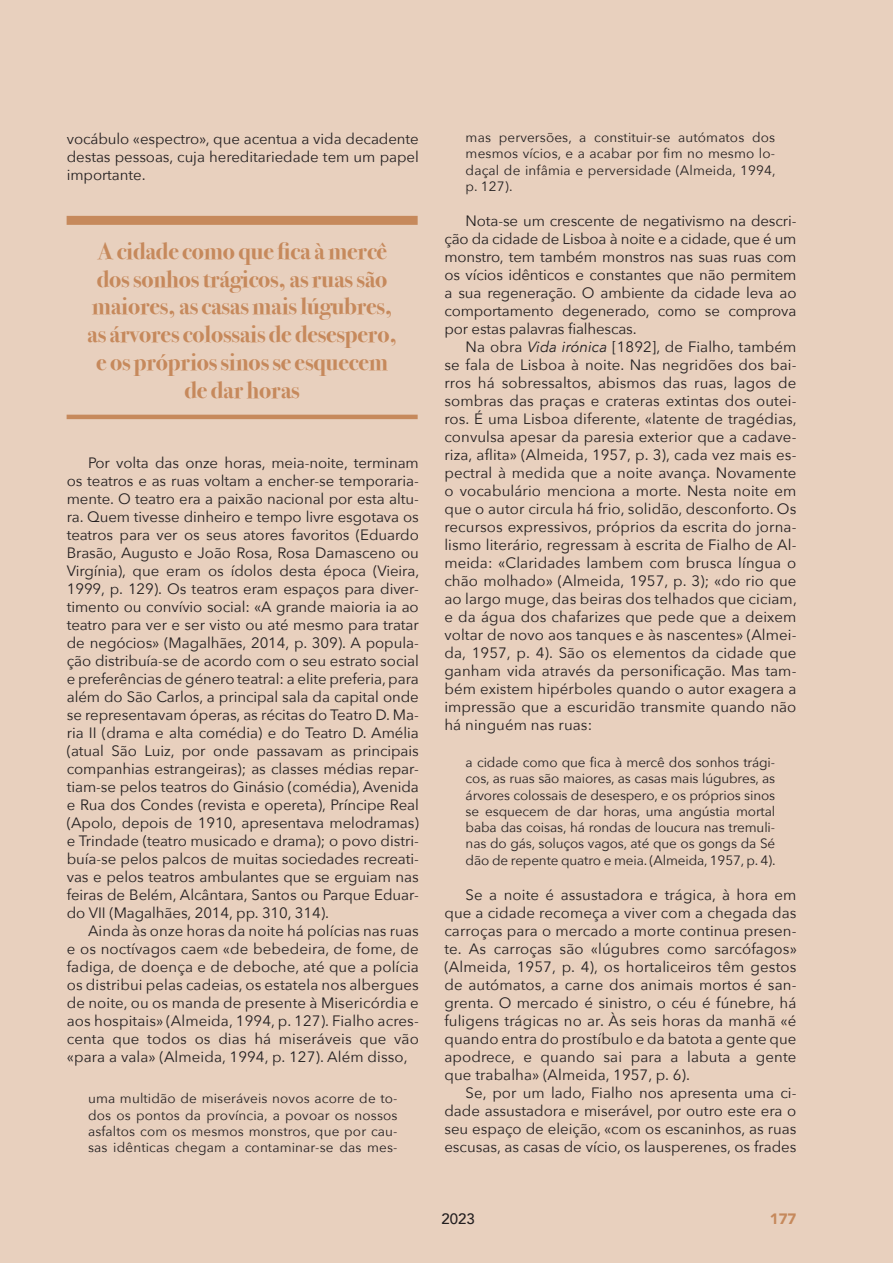
<style>
.page{position:relative;width:893px;height:1263px;background:#e8d0be}
.page>*{position:absolute;margin:0;border:0;box-sizing:border-box;transform-origin:0 0}
.t1{font:700 24px/27.8px "Bodoni Svty Two ITCTT";letter-spacing:-.005em;color:#c6895c;text-align:center}
.TEXTO{font:15px/18px "Avenir Next";color:#231f20;text-align:justify}
.t2{font:500 15px "Avenir";color:#231f20}
.t3{font:900 15px "Avenir";color:#c6895c}
.Cita{font:13.5px/16.2px "Avenir Next";letter-spacing:.01em;color:#231f20;text-align:justify}
.s1{font-style:italic}
</style>
<div class="page">
<div style="left:67px;top:216px;width:351px;height:9px;background:#c6895c"></div>
<hr style="left:67px;top:415px;width:351px;height:4px;background:#c6895c">
<p class="TEXTO" style="left:67px;top:129px;width:354px">vocábulo «espectro», que acentua a vida decadente destas pessoas, cuja hereditariedade tem um papel importante.</p>
<p class="t1" style="left:87px;top:235px;width:311px">A cidade como que fica à mercê dos sonhos trágicos, as ruas são maiores, as casas mais lúgubres, as árvores colossais de desespero, e os próprios sinos se esquecem de dar horas</p>
<p class="TEXTO" style="left:67px;top:453px;width:354px;text-indent:21px">Por volta das onze horas, meia-noite, terminam os teatros e as ruas voltam a encher-se temporaria&shy;mente. O teatro era a paixão nacional por esta altu&shy;ra. Quem tivesse dinheiro e tempo livre esgotava os teatros para ver os seus atores favoritos (Eduardo Brasão, Augusto e João Rosa, Rosa Damasceno ou Virgínia), que eram os ídolos desta época (Vieira, 1999, p. 129). Os teatros eram espaços para diver&shy;timento ou convívio social: «A grande maioria ia ao teatro para ver e ser visto ou até mesmo para tratar de negócios» (Magalhães, 2014, p. 309). A popula&shy;ção distribuía-se de acordo com o seu estrato social e preferências de género teatral: a elite preferia, para além do São Carlos, a principal sala da capital onde se representavam óperas, as récitas do Teatro D. Ma&shy;ria II (drama e alta comédia) e do Teatro D. Amélia (atual São Luiz, por onde passavam as principais companhias estrangeiras); as classes médias repar&shy;tiam-se pelos teatros do Ginásio (comédia), Avenida e Rua dos Condes (revista e opereta), Príncipe Real (Apolo, depois de 1910, apresentava melodramas) e Trindade (teatro musicado e drama); o povo distri&shy;buía-se pelos palcos de muitas sociedades recreati&shy;vas e pelos teatros ambulantes que se erguiam nas feiras de Belém, Alcântara, Santos ou Parque Eduar&shy;do VII (Magalhães, 2014, pp. 310, 314).</p>
<p class="TEXTO" style="left:67px;top:921px;width:354px;text-indent:21px">Ainda às onze horas da noite há polícias nas ruas e os noctívagos caem «de bebedeira, de fome, de fadiga, de doença e de deboche, até que a polícia os distribui pelas cadeias, os estatela nos albergues de noite, ou os manda de presente à Misericórdia e aos hospitais» (Almeida, 1994, p. 127). Fialho acres&shy;centa que todos os dias há miseráveis que vão «para a vala» (Almeida, 1994, p. 127). Além disso,</p>
<p class="Cita" style="left:88px;top:1090px;width:311px">uma multidão de miseráveis novos acorre de to&shy;dos os pontos da província, a povoar os nossos asfaltos com os mesmos monstros, que por cau&shy;sas idênticas chegam a contaminar-se das mes-</p>
<p class="Cita" style="left:466px;top:129px;width:311px">mas perversões, a constituir-se autómatos dos mesmos vícios, e a acabar por fim no mesmo lo&shy;daçal de infâmia e perversidade (Almeida, 1994, p. 127).</p>
<p class="TEXTO" style="left:444px;top:211px;width:354px;text-indent:21px">Nota-se um crescente de negativismo na descri&shy;ção da cidade de Lisboa à noite e a cidade, que é um monstro, tem também monstros nas suas ruas com os vícios idênticos e constantes que não permitem a sua regeneração. O ambiente da cidade leva ao comportamento degenerado, como se comprova por estas palavras fialhescas.</p>
<p class="TEXTO" style="left:444px;top:337px;width:354px;text-indent:21px">Na obra <span class="s1">Vida irónica</span> [1892], de Fialho, também se fala de Lisboa à noite. Nas negridões dos bai&shy;rros há sobressaltos, abismos das ruas, lagos de sombras das praças e crateras extintas dos outei&shy;ros. É uma Lisboa diferente, «latente de tragédias, convulsa apesar da paresia exterior que a cadave&shy;riza, aflita» (Almeida, 1957, p. 3), cada vez mais es&shy;pectral à medida que a noite avança. Novamente o vocabulário menciona a morte. Nesta noite em que o autor circula há frio, solidão, desconforto. Os recursos expressivos, próprios da escrita do jorna&shy;lismo literário, regressam à escrita de Fialho de Al&shy;meida: «Claridades lambem com brusca língua o chão molhado» (Almeida, 1957, p. 3); «do rio que ao largo muge, das beiras dos telhados que ciciam, e da água dos chafarizes que pede que a deixem voltar de novo aos tanques e às nascentes» (Almei&shy;da, 1957, p. 4). São os elementos da cidade que ganham vida através da personificação. Mas tam&shy;bém existem hipérboles quando o autor exagera a impressão que a escuridão transmite quando não há ninguém nas ruas:</p>
<p class="Cita" style="left:466px;top:754px;width:311px">a cidade como que fica à mercê dos sonhos trági&shy;cos, as ruas são maiores, as casas mais lúgubres, as árvores colossais de desespero, e os próprios sinos se esquecem de dar horas, uma angústia mortal baba das coisas, há rondas de loucura nas tremuli&shy;nas do gás, soluços vagos, até que os gongs da Sé dão de repente quatro e meia. (Almeida, 1957, p. 4).</p>
<p class="TEXTO" style="left:444px;top:885px;width:354px;text-indent:21px">Se a noite é assustadora e trágica, à hora em que a cidade recomeça a viver com a chegada das carroças para o mercado a morte continua presen&shy;te. As carroças são «lúgubres como sarcófagos» (Almeida, 1957, p. 4), os hortaliceiros têm gestos de autómatos, a carne dos animais mortos é san&shy;grenta. O mercado é sinistro, o céu é fúnebre, há fuligens trágicas no ar. Às seis horas da manhã «é quando entra do prostíbulo e da batota a gente que apodrece, e quando sai para a labuta a gente que trabalha» (Almeida, 1957, p. 6).</p>
<p class="TEXTO" style="left:444px;top:1083px;width:354px;text-indent:21px">Se, por um lado, Fialho nos apresenta uma ci&shy;dade assustadora e miserável, por outro este era o seu espaço de eleição, «com os escaninhos, as ruas escusas, as casas de vício, os lausperenes, os frades</p>
<p class="t2" style="left:441px;top:1206px;width:35px">2023</p>
<p class="t3" style="left:770px;top:1206px;width:28px">177</p>
</div>
